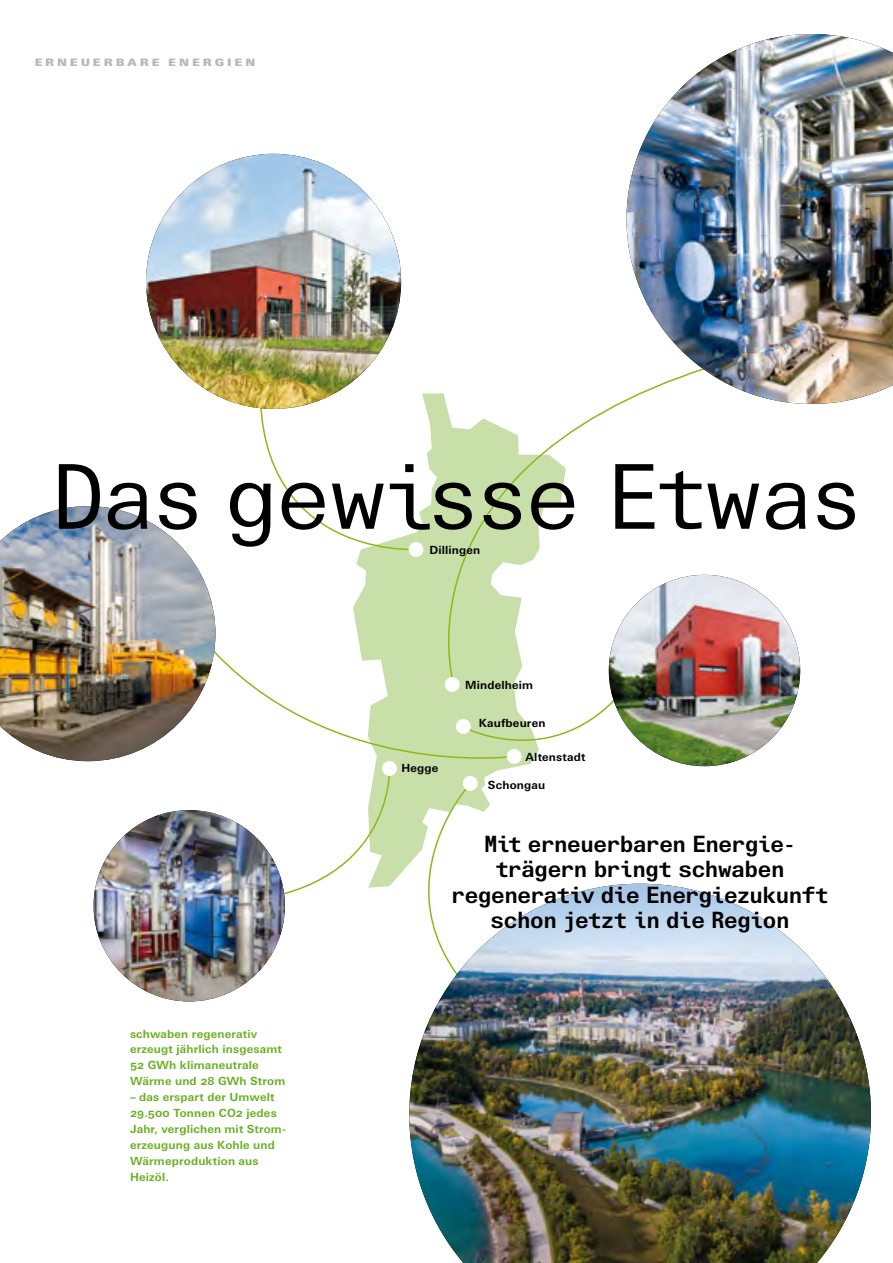
<style>
.page{position:relative;width:893px;height:1263px;background:#fff}
.page>*{position:absolute;margin:0;border:0;box-sizing:border-box;transform-origin:0 0}
.t1{font:89.4px "Univers Next Typewrtr Pro";letter-spacing:-.035em;color:#000}
.t2{font:700 22.5px/25.5px "Univers Next Typewrtr Pro";letter-spacing:-.02em;color:#000;text-align:center}
.t3{font:900 13.5px "Univers Next Pro";letter-spacing:.215em;color:#707172}
.t4{font:700 11.25px/15.9px "Univers Next Pro";letter-spacing:.015em;color:#6ab023}
.t5{font:700 11.25px "Univers Next Pro";letter-spacing:.015em;color:#000}
</style>
<div class="page">
<svg style="left:353px;top:560px;width:32px;height:78px;fill:#c9dfaa"></svg>
<img style="left:409px;top:884px;width:462px;height:379px">
<svg style="left:235px;top:343px;width:151px;height:217px"></svg>
<svg style="left:206px;top:638px;width:439px;height:266px"></svg>
<svg style="left:385px;top:346px;width:397px;height:339px"></svg>
<div style="left:463px;top:776px;width:15px;height:15px;background:#fff;border-radius:50%"></div>
<div style="left:445px;top:677px;width:15px;height:15px;background:#fff;border-radius:50%"></div>
<div style="left:456px;top:719px;width:15px;height:15px;background:#fff;border-radius:50%"></div>
<div style="left:507px;top:749px;width:15px;height:15px;background:#fff;border-radius:50%"></div>
<div style="left:382px;top:761px;width:15px;height:15px;background:#fff;border-radius:50%"></div>
<div style="left:409px;top:542px;width:14px;height:15px;background:#fff;border-radius:50%"></div>
<img style="left:0;top:506px;width:215px;height:255px">
<img style="left:146px;top:154px;width:255px;height:255px;border-radius:128px">
<img style="left:626px;top:34px;width:267px;height:370px">
<img style="left:94px;top:810px;width:191px;height:191px;border-radius:96px">
<img style="left:609px;top:575px;width:191px;height:191px;border-radius:96px">
<p class="t3" style="left:34px;top:53px;width:223px">erneuerbare energien</p>
<h1 class="t1" style="left:51px;top:445px;width:814px">Das gewisse Etwas</h1>
<p class="t5" style="left:429px;top:544px;width:52px">Dillingen</p>
<p class="t5" style="left:465px;top:678px;width:69px">Mindelheim</p>
<p class="t5" style="left:479px;top:716px;width:68px">Kaufbeuren</p>
<p class="t4" style="left:130px;top:1025px;width:157px">schwaben regenerativ erzeugt jährlich insgesamt<br>52 GWh klimaneutrale<br>Wärme und 28 GWh Strom</p>
<p class="t4" style="left:130px;top:1089px;width:157px">– das erspart der Umwelt<br>29.500 Tonnen CO2 jedes<br>Jahr, verglichen mit Strom&shy;erzeugung aus Kohle und<br>Wärmeproduktion aus<br>Heizöl.</p>
<p class="t5" style="left:401px;top:761px;width:39px">Hegge</p>
<p class="t5" style="left:525px;top:751px;width:62px">Altenstadt</p>
<p class="t5" style="left:488px;top:778px;width:59px">Schongau</p>
<h2 class="t2" style="left:451px;top:831px;width:379px">Mit erneuerbaren Energie&shy;trägern bringt schwaben regenerativ die Energiezukunft schon jetzt in die Region</h2>
</div>
